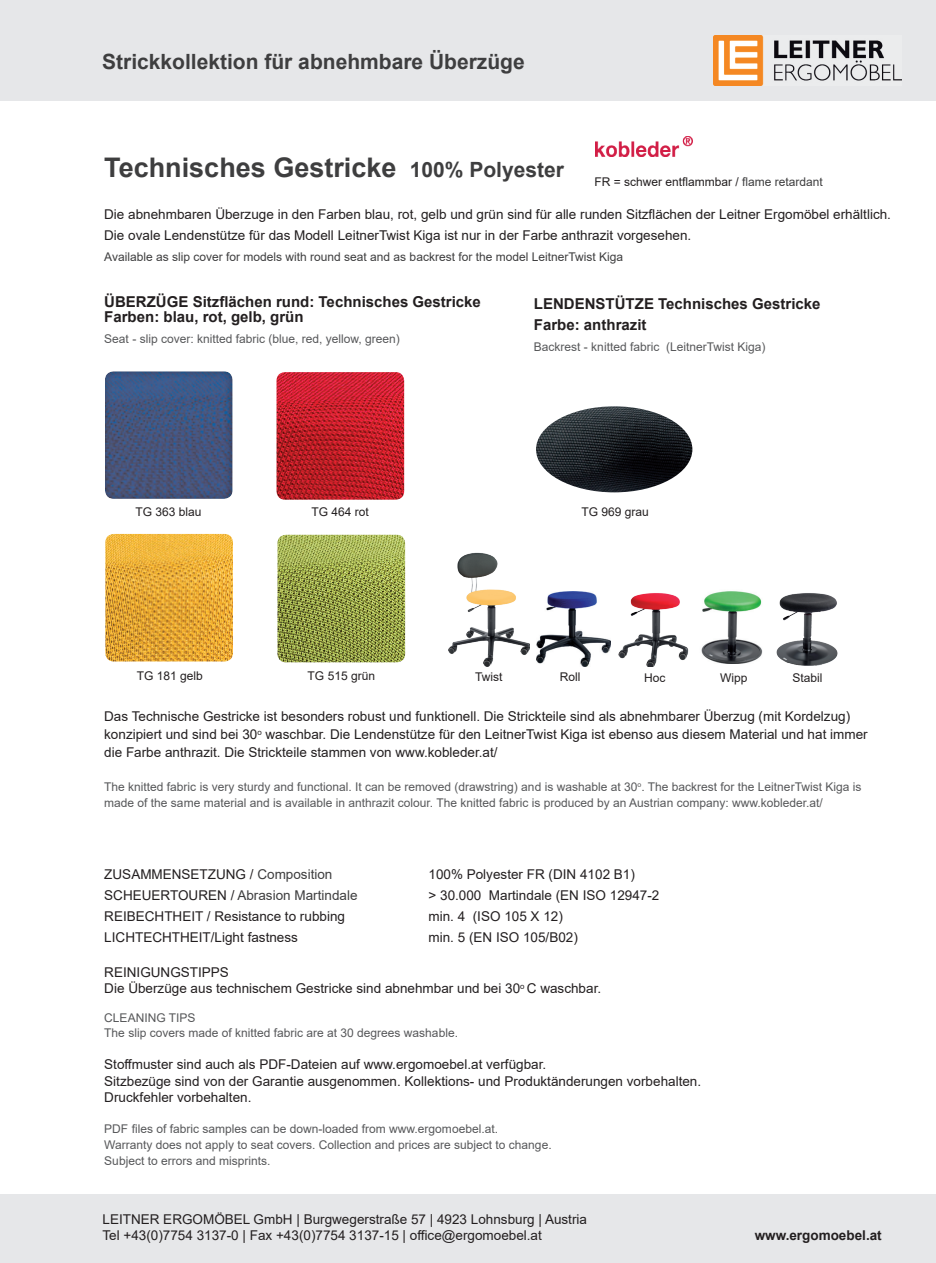
<style>
.page{position:relative;width:936px;height:1263px;background:#fff}
.page>*{position:absolute;margin:0;border:0;box-sizing:border-box;transform-origin:0 0}
.t1{font:700 27px "Arial";color:#3e3e3f}
.t2{font:700 21px "Arial";color:#3e3e3f}
.t3{font:700 15px/21px "Arial";color:#231f20}
.t4{font:13.5px/16.2px "Arial";color:#231f20}
.t5{font:13.5px "Arial";color:#3e3e3f}
.t6{font:700 13.5px "Arial";color:#231f20}
.t7{font:12px/16.2px "Arial";color:#57585a}
.t8{font:12px "Arial";color:#231f20}
.t9{font:12px "Arial";color:#3e3e3f}
.s1{font-size:21px}
.s2{color:#3e3e3f}
.s3{color:#231f20}
</style>
<div class="page">
<div style="left:0;top:0;width:935px;height:101px;background:#e6e7e9"></div>
<div style="left:0;top:1195px;width:935px;height:68px;background:#e6e7e9"></div>
<img style="left:713px;top:36px;width:188px;height:50px">
<div style="left:103px;top:370px;width:130px;height:131px;background:#231f20;opacity:.4"></div>
<img style="left:276px;top:372px;width:128px;height:128px">
<img style="left:105px;top:534px;width:128px;height:127px">
<img style="left:277px;top:535px;width:128px;height:127px">
<img style="left:595px;top:137px;width:97px;height:20px">
<img style="left:448px;top:552px;width:81px;height:114px">
<img style="left:536px;top:592px;width:74px;height:74px">
<img style="left:701px;top:591px;width:62px;height:73px">
<img style="left:536px;top:406px;width:156px;height:86px">
<img style="left:618px;top:593px;width:71px;height:73px">
<img style="left:779px;top:593px;width:58px;height:46px">
<img style="left:776px;top:639px;width:62px;height:26px">
<h2 class="t2" style="left:102px;top:47px;width:424px">Strickkollektion für abnehmbare Überzüge</h2>
<h1 class="t1" style="left:104px;top:149px;width:461px">Technisches Gestricke <span class="s1">100% Polyester</span></h1>
<p class="t4" style="left:104px;top:204px;width:788px;line-height:21px">Die abnehmbaren Überzuge in den Farben blau, rot, gelb und grün sind für alle runden Sitzflächen der Leitner Ergomöbel erhältlich.<br>Die ovale Lendenstütze für das Modell LeitnerTwist Kiga ist nur in der Farbe anthrazit vorgesehen.</p>
<p class="t9" style="left:104px;top:249px;width:520px">Available as slip cover for models with round seat and as backrest for the model LeitnerTwist Kiga</p>
<p class="t8" style="left:594px;top:174px;width:230px">FR = schwer entflammbar / <span class="s2">flame retardant</span></p>
<p class="t3" style="left:104px;top:294px;width:378px;line-height:15px">ÜBERZÜGE Sitzflächen rund: Technisches Gestricke<br>Farben: blau, rot, gelb, grün</p>
<p class="t7" style="left:104px;top:330px;width:297px">Seat - slip cover: knitted fabric (blue, red, yellow, green)</p>
<p class="t3" style="left:534px;top:293px;width:288px">LENDENSTÜTZE Technisches Gestricke<br>Farbe: anthrazit</p>
<p class="t7" style="left:534px;top:339px;width:233px">Backrest - knitted fabric (LeitnerTwist Kiga)</p>
<p class="t8" style="left:136px;top:504px;width:68px">TG 363 blau</p>
<p class="t8" style="left:311px;top:504px;width:59px">TG 464 rot</p>
<p class="t8" style="left:581px;top:504px;width:69px">TG 969 grau</p>
<p class="t8" style="left:137px;top:667px;width:68px">TG 181 gelb</p>
<p class="t8" style="left:307px;top:667px;width:69px">TG 515 grün</p>
<p class="t8" style="left:475px;top:668px;width:29px">Twist</p>
<p class="t8" style="left:560px;top:668px;width:22px">Roll</p>
<p class="t8" style="left:644px;top:669px;width:23px">Hoc</p>
<p class="t8" style="left:720px;top:669px;width:29px">Wipp</p>
<p class="t8" style="left:792px;top:669px;width:32px">Stabil</p>
<p class="t4" style="left:104px;top:707px;width:765px;line-height:18px">Das Technische Gestricke ist besonders robust und funktionell. Die Strickteile sind als abnehmbarer Überzug (mit Kordelzug) konzipiert und sind bei 30<sup>o</sup> waschbar. Die Lendenstütze für den LeitnerTwist Kiga ist ebenso aus diesem Material und hat immer die Farbe anthrazit. Die Strickteile stammen von www.kobleder.at/</p>
<p class="t7" style="left:104px;top:779px;width:758px">The knitted fabric is very sturdy and functional. It can be removed (drawstring) and is washable at 30<sup>o</sup>. The backrest for the LeitnerTwist Kiga is made of the same material and is available in anthrazit colour. The knitted fabric is produced by an Austrian company: www.kobleder.at/</p>
<p class="t4" style="left:104px;top:866px;width:230px">ZUSAMMENSETZUNG / <span class="s2">Composition</span></p>
<p class="t4" style="left:428px;top:866px;width:208px">100% Polyester FR (DIN 4102 B1)</p>
<p class="t5" style="left:104px;top:886px;width:255px"><span class="s3">SCHEUERTOUREN /</span> Abrasion Martindale</p>
<p class="t4" style="left:428px;top:887px;width:232px">&gt; 30.000 Martindale (EN ISO 12947-2</p>
<p class="t4" style="left:104px;top:908px;width:242px">REIBECHTHEIT / Resistance to rubbing</p>
<p class="t4" style="left:428px;top:908px;width:136px">min. 4 (ISO 105 X 12)</p>
<p class="t4" style="left:104px;top:929px;width:195px">LICHTECHTHEIT/Light fastness</p>
<p class="t4" style="left:428px;top:929px;width:151px">min. 5 (EN ISO 105/B02)</p>
<p class="t4" style="left:104px;top:964px;width:498px">REINIGUNGSTIPPS<br>Die Überzüge aus technischem Gestricke sind abnehmbar und bei 30<sup>o</sup> C waschbar.</p>
<p class="t7" style="left:104px;top:1011px;width:355px;line-height:14.4px">CLEANING TIPS<br>The slip covers made of knitted fabric are at 30 degrees washable.</p>
<p class="t4" style="left:104px;top:1056px;width:598px">Stoffmuster sind auch als PDF-Dateien auf www.ergomoebel.at verfügbar.<br>Sitzbezüge sind von der Garantie ausgenommen. Kollektions- und Produktänderungen vorbehalten.<br>Druckfehler vorbehalten.</p>
<p class="t7" style="left:104px;top:1120px;width:449px">PDF files of fabric samples can be down-loaded from www.ergomoebel.at.<br>Warranty does not apply to seat covers. Collection and prices are subject to change.<br>Subject to errors and misprints.</p>
<p class="t4" style="left:102px;top:1210px;width:486px">LEITNER ERGOMÖBEL GmbH | Burgwegerstraße 57 | 4923 Lohnsburg | Austria<br>Tel +43(0)7754 3137-0 | Fax +43(0)7754 3137-15 | office@ergomoebel.at</p>
<p class="t6" style="left:754px;top:1225px;width:129px">www.ergomoebel.at</p>
</div>
